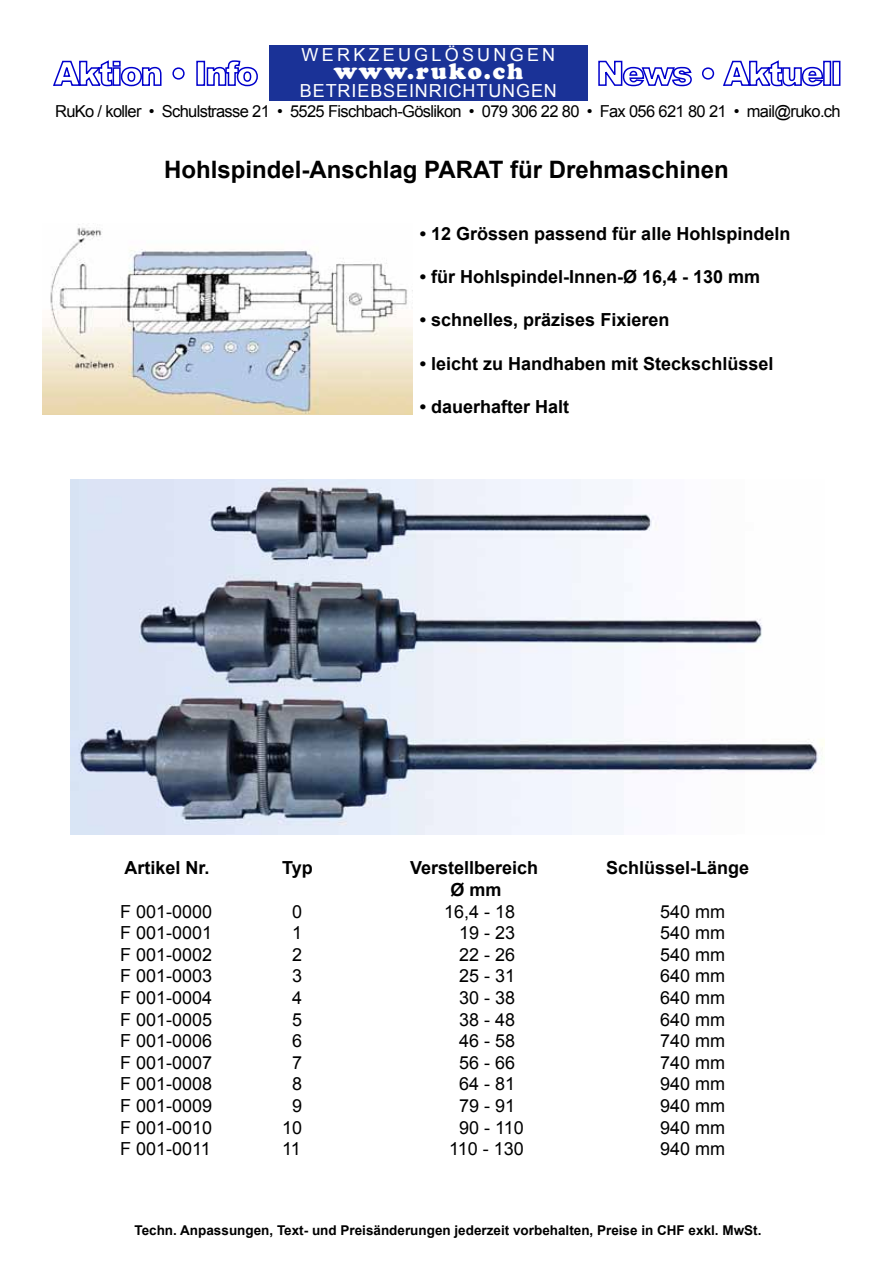
<style>
.page{position:relative;width:893px;height:1263px;background:#fff}
.page>*{position:absolute;margin:0;border:0;box-sizing:border-box;transform-origin:0 0}
.t1{font:700 24px "Arial";color:#000}
.t2{font:22.5px "Cooper Black Std";letter-spacing:.08em;color:#fffffe}
.t3{font:18px "Arial";color:#000}
.t4{font:700 18px "Arial";color:#000}
.t5{font:18px "Arial";letter-spacing:.05em;color:#fff}
.t6{font:18px "Arial";letter-spacing:.18em;color:#fff}
.t7{font:16.5px "Arial";letter-spacing:-.04em;color:#000}
.t8{font:700 13.5px "Arial";color:#000}
</style>
<div class="page">
<svg style="left:53px;top:60px;width:109px;height:27px"></svg>
<svg style="left:172px;top:67px;width:13px;height:13px"></svg>
<div style="left:196px;top:61px;width:9px;height:25px;border:2px solid #00c"></div>
<svg style="left:206px;top:60px;width:52px;height:27px"></svg>
<svg style="left:598px;top:60px;width:94px;height:27px"></svg>
<svg style="left:702px;top:67px;width:13px;height:13px"></svg>
<svg style="left:723px;top:60px;width:101px;height:27px"></svg>
<div style="left:823px;top:61px;width:8px;height:25px;border:2px solid #00c"></div>
<div style="left:832px;top:61px;width:8px;height:25px;border:2px solid #00c"></div>
<div style="left:269px;top:45px;width:319px;height:55px;background:#1a3297"></div>
<img style="left:70px;top:479px;width:754px;height:356px">
<img style="left:43px;top:224px;width:370px;height:190px">
<p class="t6" style="left:302px;top:43px;width:255px">WERKZEUGLÖSUNGEN</p>
<p class="t2" style="left:334px;top:57px;width:191px">www.ruko.ch</p>
<p class="t5" style="left:300px;top:79px;width:259px">BETRIEBSEINRICHTUNGEN</p>
<p class="t7" style="left:55px;top:101px;width:787px">RuKo / koller • Schulstrasse 21 • 5525 Fischbach-Göslikon • 079 306 22 80 • Fax 056 621 80 21 • mail@ruko.ch</p>
<h1 class="t1" style="left:164px;top:153px;width:566px">Hohlspindel-Anschlag PARAT für Drehmaschinen</h1>
<p class="t4" style="left:420px;top:222px;width:372px">• 12 Grössen passend für alle Hohlspindeln</p>
<p class="t4" style="left:420px;top:265px;width:342px">• für Hohlspindel-Innen-Ø 16,4 - 130 mm</p>
<p class="t4" style="left:420px;top:308px;width:251px">• schnelles, präzises Fixieren</p>
<p class="t4" style="left:420px;top:351px;width:355px">• leicht zu Handhaben mit Steckschlüssel</p>
<p class="t4" style="left:420px;top:394px;width:151px">• dauerhafter Halt</p>
<p class="t4" style="left:124px;top:856px;width:87px">Artikel Nr.</p>
<p class="t4" style="left:282px;top:856px;width:32px">Typ</p>
<p class="t4" style="left:410px;top:856px;width:130px">Verstellbereich</p>
<p class="t4" style="left:606px;top:856px;width:145px">Schlüssel-Länge</p>
<p class="t4" style="left:450px;top:878px;width:53px">Ø mm</p>
<p class="t3" style="left:120px;top:899px;width:94px">F 001-0000</p>
<p class="t3" style="left:292px;top:899px;width:12px">0</p>
<p class="t3" style="left:444px;top:899px;width:73px">16,4 - 18</p>
<p class="t3" style="left:660px;top:899px;width:67px">540 mm</p>
<p class="t3" style="left:120px;top:921px;width:94px">F 001-0001</p>
<p class="t3" style="left:292px;top:921px;width:12px">1</p>
<p class="t3" style="left:459px;top:921px;width:58px">19 - 23</p>
<p class="t3" style="left:660px;top:921px;width:67px">540 mm</p>
<p class="t3" style="left:120px;top:943px;width:94px">F 001-0002</p>
<p class="t3" style="left:292px;top:943px;width:12px">2</p>
<p class="t3" style="left:459px;top:943px;width:58px">22 - 26</p>
<p class="t3" style="left:660px;top:943px;width:67px">540 mm</p>
<p class="t3" style="left:120px;top:964px;width:94px">F 001-0003</p>
<p class="t3" style="left:292px;top:964px;width:12px">3</p>
<p class="t3" style="left:459px;top:964px;width:58px">25 - 31</p>
<p class="t3" style="left:660px;top:964px;width:67px">640 mm</p>
<p class="t3" style="left:120px;top:986px;width:94px">F 001-0004</p>
<p class="t3" style="left:292px;top:986px;width:12px">4</p>
<p class="t3" style="left:459px;top:986px;width:58px">30 - 38</p>
<p class="t3" style="left:660px;top:986px;width:67px">640 mm</p>
<p class="t3" style="left:120px;top:1007px;width:94px">F 001-0005</p>
<p class="t3" style="left:292px;top:1007px;width:12px">5</p>
<p class="t3" style="left:459px;top:1007px;width:58px">38 - 48</p>
<p class="t3" style="left:660px;top:1007px;width:67px">640 mm</p>
<p class="t3" style="left:120px;top:1029px;width:94px">F 001-0006</p>
<p class="t3" style="left:292px;top:1029px;width:12px">6</p>
<p class="t3" style="left:459px;top:1029px;width:58px">46 - 58</p>
<p class="t3" style="left:660px;top:1029px;width:67px">740 mm</p>
<p class="t3" style="left:120px;top:1051px;width:94px">F 001-0007</p>
<p class="t3" style="left:292px;top:1051px;width:12px">7</p>
<p class="t3" style="left:459px;top:1051px;width:58px">56 - 66</p>
<p class="t3" style="left:660px;top:1051px;width:67px">740 mm</p>
<p class="t3" style="left:120px;top:1072px;width:94px">F 001-0008</p>
<p class="t3" style="left:292px;top:1072px;width:12px">8</p>
<p class="t3" style="left:459px;top:1072px;width:58px">64 - 81</p>
<p class="t3" style="left:660px;top:1072px;width:67px">940 mm</p>
<p class="t3" style="left:120px;top:1094px;width:94px">F 001-0009</p>
<p class="t3" style="left:292px;top:1094px;width:12px">9</p>
<p class="t3" style="left:459px;top:1094px;width:58px">79 - 91</p>
<p class="t3" style="left:660px;top:1094px;width:67px">940 mm</p>
<p class="t3" style="left:120px;top:1115px;width:94px">F 001-0010</p>
<p class="t3" style="left:282px;top:1115px;width:22px">10</p>
<p class="t3" style="left:459px;top:1115px;width:66px">90 - 110</p>
<p class="t3" style="left:660px;top:1115px;width:67px">940 mm</p>
<p class="t3" style="left:120px;top:1137px;width:92px">F 001-0011</p>
<p class="t3" style="left:282px;top:1137px;width:20px">11</p>
<p class="t3" style="left:449px;top:1137px;width:76px">110 - 130</p>
<p class="t3" style="left:660px;top:1137px;width:67px">940 mm</p>
<p class="t8" style="left:134px;top:1221px;width:628px">Techn. Anpassungen, Text- und Preisänderungen jederzeit vorbehalten, Preise in CHF exkl. MwSt.</p>
</div>
